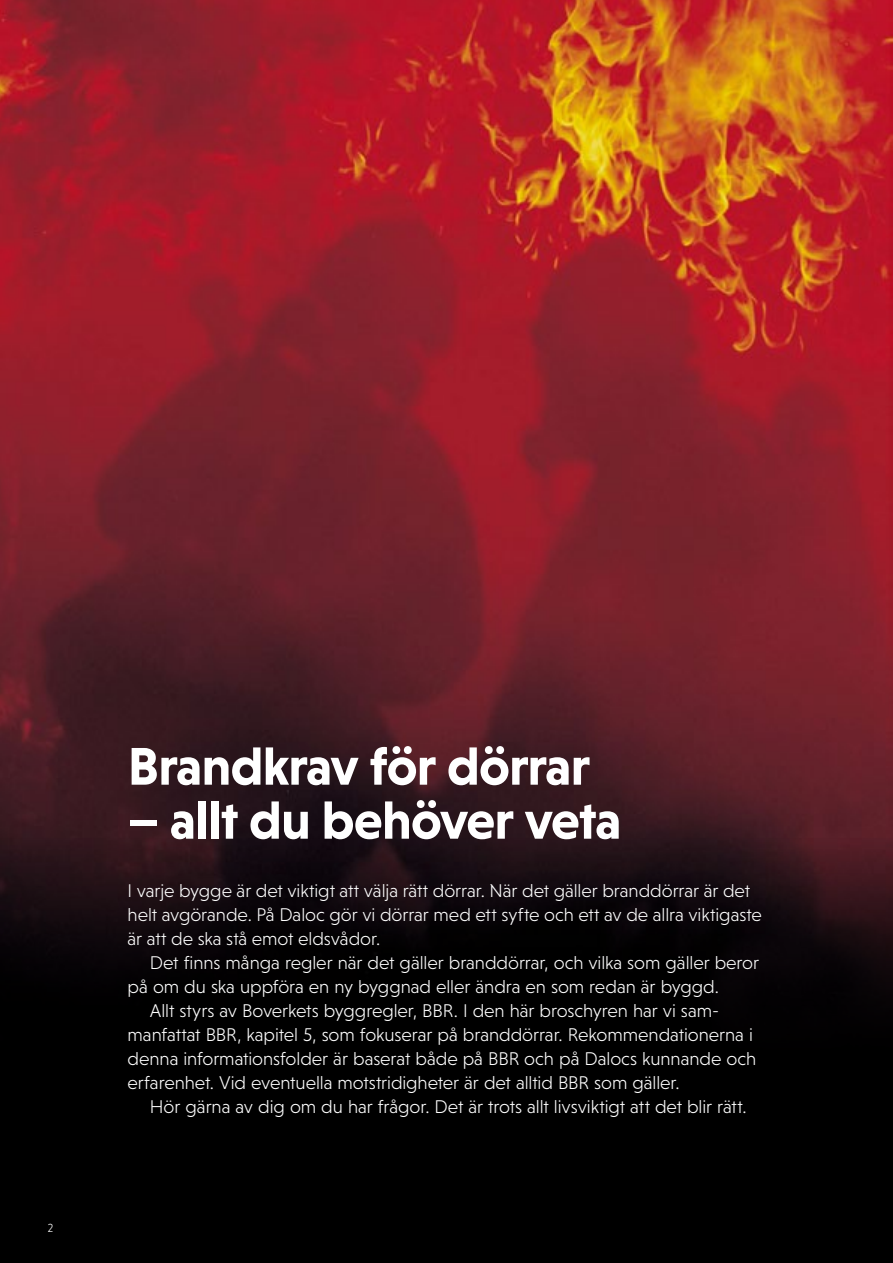
<style>
.page{position:relative;width:893px;height:1263px;background:#fff}
.page>*{position:absolute;margin:0;border:0;box-sizing:border-box;transform-origin:0 0}
.Rubrik_Stor{font:700 54px "Niveau Grotesk";letter-spacing:-.015em;color:#fff}
.Ingress{font:300 18.75px/24px "Niveau Grotesk";letter-spacing:-.005em;color:#fff}
.Rubrik_Stor-2{font:300 18.75px/24px "Niveau Grotesk";letter-spacing:-.005em;color:#fff}
.t1{font:300 12px "Niveau Grotesk";color:#fff}
</style>
<div class="page">
<img style="left:0;top:0;width:893px;height:838px">
<svg style="left:0;top:838px;width:893px;height:425px;background:#060304"></svg>
<p class="t1" style="left:48px;top:1221px;width:7px">2</p>
<p class="Rubrik_Stor" style="left:128px;top:735px;width:464px">Brandkrav för dörrar</p>
<p class="Rubrik_Stor" style="left:128px;top:789px;width:495px">– allt du behöver veta</p>
<p class="Rubrik_Stor-2" style="left:128px;top:878px;width:636px">I varje bygge är det viktigt att välja rätt dörrar. När det gäller branddörrar är det helt avgörande. På Daloc gör vi dörrar med ett syfte och ett av de allra viktigaste är att de ska stå emot eldsvådor.</p>
<p class="Ingress" style="left:128px;top:950px;width:633px;text-indent:22px">Det finns många regler när det gäller branddörrar, och vilka som gäller beror på om du ska uppföra en ny byggnad eller ändra en som redan är byggd.</p>
<p class="Ingress" style="left:128px;top:998px;width:630px;text-indent:22px">Allt styrs av Boverkets byggregler, BBR. I den här broschyren har vi sam&shy;manfattat BBR, kapitel 5, som fokuserar på branddörrar. Rekommendationerna i denna informationsfolder är baserat både på BBR och på Dalocs kunnande och erfarenhet. Vid eventuella motstridigheter är det alltid BBR som gäller.</p>
<p class="Ingress" style="left:150px;top:1094px;width:598px">Hör gärna av dig om du har frågor. Det är trots allt livsviktigt att det blir rätt.</p>
</div>
